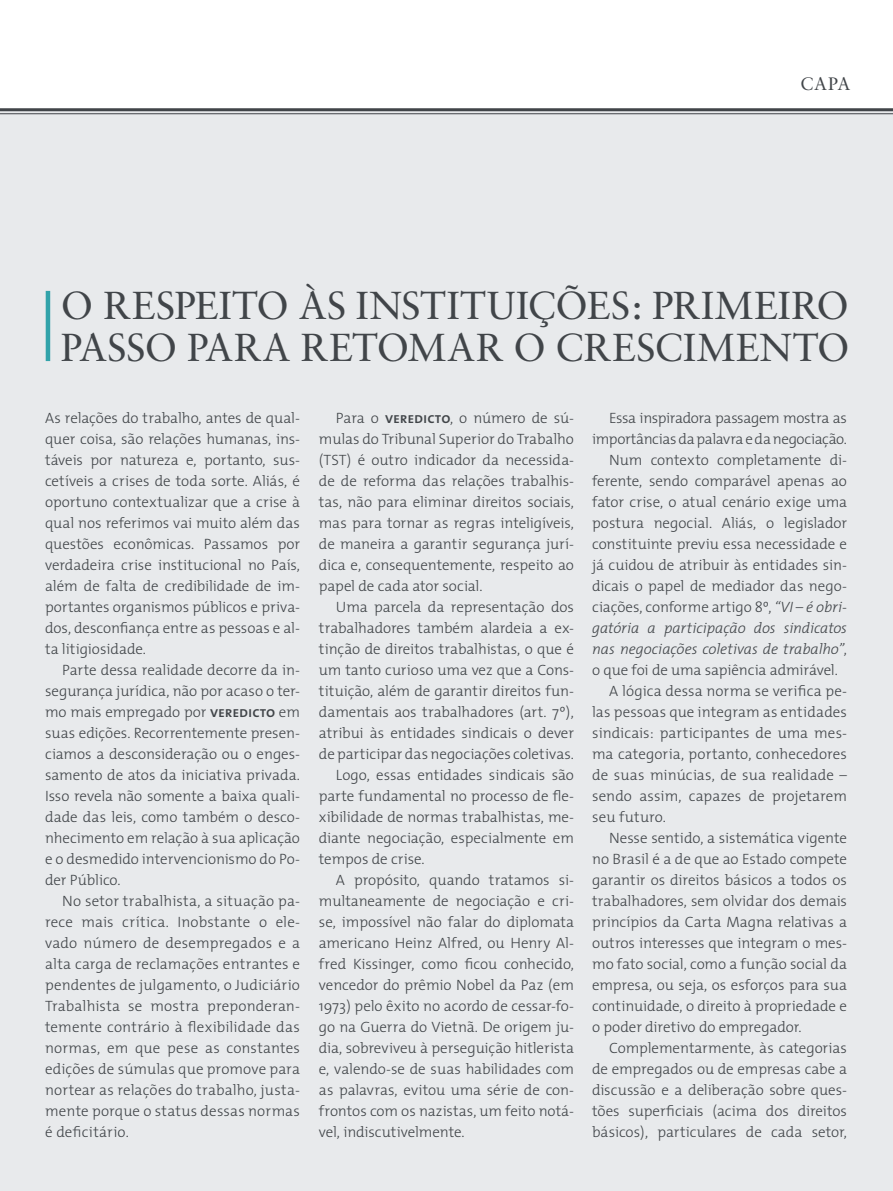
<style>
.page{position:relative;width:893px;height:1191px;background:#fff}
.page>*{position:absolute;margin:0;border:0;box-sizing:border-box;transform-origin:0 0}
.t1{font:39px/42px "Sabon Roman SC";color:#414549}
.t2{font:18px "Sabon";color:#414549}
.Texto_Capa{font:300 15px/21px "The Mix";letter-spacing:-.005em;color:#414549;text-align:justify}
.Texto_Capa-2{font:300 15px/21px "The Mix";letter-spacing:-.025em;color:#414549;text-align:right}
.s1{font-family:"The Mix Semi Bold Caps";font-weight:400}
.s2{font-style:italic}
</style>
<div class="page">
<div style="left:0;top:109px;width:893px;height:1082px;background:#e8eaec"></div>
<hr style="left:0;top:108px;width:893px;height:3px;background:#414549">
<hr style="left:0;top:113px;width:893px;height:1px;background:#414549">
<hr style="left:46px;top:291px;width:4px;height:70px;background:#32a3aa">
<p class="t2" style="left:800px;top:73px;width:52px">CAPA</p>
<p class="t1" style="left:61px;top:284px;width:790px">O RESPEITO ÀS INSTITUIÇÕES: PRIMEIRO<br>PASSO PARA RETOMAR O CRESCIMENTO</p>
<p class="Texto_Capa" style="left:45px;top:407px;width:256px">As relações do trabalho, antes de qual&shy;quer coisa, são relações humanas, ins&shy;táveis por natureza e, portanto, sus&shy;cetíveis a crises de toda sorte. Aliás, é oportuno contextualizar que a crise à qual nos referimos vai muito além das questões econômicas. Passamos por verdadeira crise institucional no País, além de falta de credibilidade de im&shy;portantes organismos públicos e priva&shy;dos, desconfiança entre as pessoas e al&shy;ta litigiosidade.</p>
<p class="Texto_Capa" style="left:45px;top:659px;width:256px;text-indent:17px">Parte dessa realidade decorre da in&shy;segurança jurídica, não por acaso o ter&shy;mo mais empregado por <span class="s1">veredicto</span> em suas edições. Recorrentemente presen&shy;ciamos a desconsideração ou o enges&shy;samento de atos da iniciativa privada.<br>Isso revela não somente a baixa quali&shy;dade das leis, como também o desco&shy;nhecimento em relação à sua aplicação e o desmedido intervencionismo do Po&shy;der Público.</p>
<p class="Texto_Capa" style="left:45px;top:890px;width:257px;text-indent:17px">No setor trabalhista, a situação pa&shy;rece mais crítica. Inobstante o ele&shy;vado número de desempregados e a alta carga de reclamações entrantes e pendentes de julgamento, o Judiciário Trabalhista se mostra preponderan&shy;temente contrário à flexibilidade das normas, em que pese as constantes edições de súmulas que promove para nortear as relações do trabalho, justa&shy;mente porque o status dessas normas é deficitário.</p>
<p class="Texto_Capa" style="left:319px;top:407px;width:257px;text-indent:17px">Para o <span class="s1">veredicto</span>, o número de sú&shy;mulas do Tribunal Superior do Trabalho (TST) é outro indicador da necessida&shy;de de reforma das relações trabalhis&shy;tas, não para eliminar direitos sociais, mas para tornar as regras inteligíveis, de maneira a garantir segurança jurí&shy;dica e, consequentemente, respeito ao papel de cada ator social.</p>
<p class="Texto_Capa" style="left:319px;top:596px;width:257px;text-indent:17px">Uma parcela da representação dos trabalhadores também alardeia a ex&shy;tinção de direitos trabalhistas, o que é um tanto curioso uma vez que a Cons&shy;tituição, além de garantir direitos fun&shy;damentais aos trabalhadores (art. 7º), atribui às entidades sindicais o dever de participar das negociações coletivas.</p>
<p class="Texto_Capa" style="left:319px;top:764px;width:257px;text-indent:17px">Logo, essas entidades sindicais são parte fundamental no processo de fle&shy;xibilidade de normas trabalhistas, me&shy;diante negociação, especialmente em tempos de crise.</p>
<p class="Texto_Capa" style="left:319px;top:869px;width:257px;text-indent:17px">A propósito, quando tratamos si&shy;multaneamente de negociação e cri&shy;se, impossível não falar do diplomata americano Heinz Alfred, ou Henry Al&shy;fred Kissinger, como ficou conhecido, vencedor do prêmio Nobel da Paz (em 1973) pelo êxito no acordo de cessar-fo&shy;go na Guerra do Vietnã. De origem ju&shy;dia, sobreviveu à perseguição hitlerista e, valendo-se de suas habilidades com as palavras, evitou uma série de con&shy;frontos com os nazistas, um feito notá&shy;vel, indiscutivelmente.</p>
<p class="Texto_Capa-2" style="left:592px;top:407px;width:256px">Essa inspiradora passagem mostra as importâncias da palavra e da negociação.</p>
<p class="Texto_Capa" style="left:592px;top:449px;width:256px;text-indent:17px">Num contexto completamente di&shy;ferente, sendo comparável apenas ao fator crise, o atual cenário exige uma postura negocial. Aliás, o legislador constituinte previu essa necessidade e já cuidou de atribuir às entidades sin&shy;dicais o papel de mediador das nego&shy;ciações, conforme artigo 8º, <span class="s2">“VI – é obri&shy;gatória a participação dos sindicatos nas negociações coletivas de trabalho”</span>, o que foi de uma sapiência admirável.</p>
<p class="Texto_Capa" style="left:592px;top:680px;width:256px;text-indent:17px">A lógica dessa norma se verifica pe&shy;las pessoas que integram as entidades sindicais: participantes de uma mes&shy;ma categoria, portanto, conhecedores de suas minúcias, de sua realidade – sendo assim, capazes de projetarem seu futuro.</p>
<p class="Texto_Capa" style="left:592px;top:827px;width:256px;text-indent:17px">Nesse sentido, a sistemática vigente no Brasil é a de que ao Estado compete garantir os direitos básicos a todos os trabalhadores, sem olvidar dos demais princípios da Carta Magna relativas a outros interesses que integram o mes&shy;mo fato social, como a função social da empresa, ou seja, os esforços para sua continuidade, o direito à propriedade e o poder diretivo do empregador.</p>
<p class="Texto_Capa" style="left:592px;top:1037px;width:256px;text-indent:17px">Complementarmente, às categorias de empregados ou de empresas cabe a discussão e a deliberação sobre ques&shy;tões superficiais (acima dos direitos básicos), particulares de cada setor,</p>
</div>
